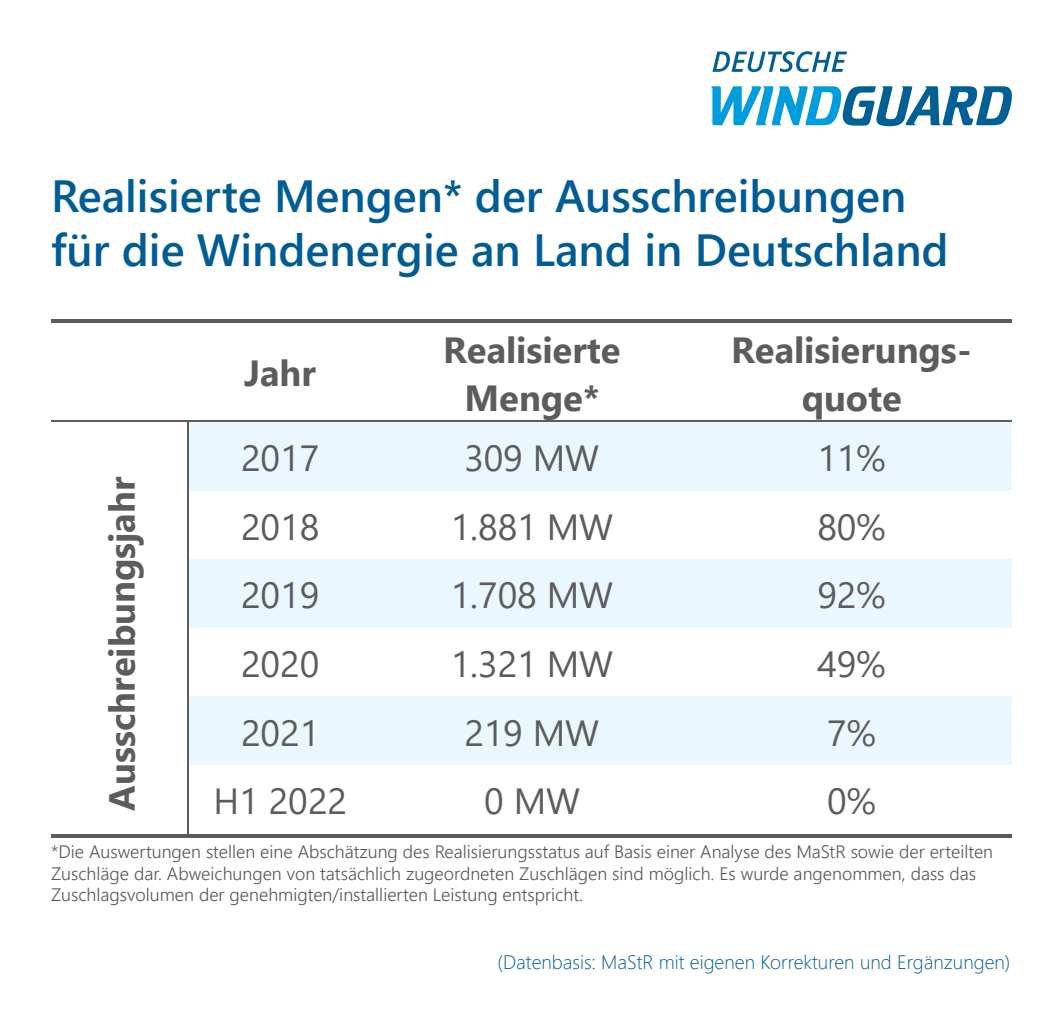
<style>
.page{position:relative;width:1063px;height:1021px;background:#fff}
.page>*{position:absolute;margin:0;border:0;box-sizing:border-box;transform-origin:0 0}
.t1{font:600 45px/54px "Segoe UI";color:#005c95}
.t2{font:36.3px "Segoe UI";letter-spacing:-.005em;color:#5c5c5c}
.t3{font:700 36.3px/48px "Segoe UI";color:#5c5c5c;text-align:center}
.t4{font:300 19.5px "Segoe UI";color:#005c95}
.t5{font:300 18px/21.6px "Segoe UI";color:#575756}
</style>
<div class="page">
<svg style="left:711px;top:86px;width:301px;height:40px"></svg>
<svg style="left:712px;top:51px;width:135px;height:21px"></svg>
<hr style="left:51px;top:319px;width:137px;height:4px;background:#5c5c5c">
<svg style="left:188px;top:319px;width:4px;height:4px"></svg>
<hr style="left:192px;top:319px;width:180px;height:4px;background:#5c5c5c">
<svg style="left:372px;top:319px;width:4px;height:4px"></svg>
<hr style="left:376px;top:319px;width:316px;height:4px;background:#5c5c5c">
<svg style="left:692px;top:319px;width:4px;height:4px"></svg>
<hr style="left:696px;top:319px;width:315px;height:4px;background:#5c5c5c">
<div style="left:189px;top:422px;width:183px;height:68px;background:#ebf7fe"></div>
<div style="left:372px;top:422px;width:320px;height:68px;background:#ebf7fe"></div>
<div style="left:692px;top:422px;width:320px;height:68px;background:#ebf7fe"></div>
<hr style="left:51px;top:420px;width:136px;height:2px;background:#5c5c5c">
<hr style="left:191px;top:420px;width:181px;height:2px;background:#5c5c5c">
<hr style="left:374px;top:420px;width:318px;height:2px;background:#5c5c5c">
<hr style="left:694px;top:420px;width:317px;height:2px;background:#5c5c5c">
<hr style="left:187px;top:422px;width:2px;height:68px;background:#5c5c5c">
<hr style="left:187px;top:490px;width:2px;height:69px;background:#5c5c5c">
<div style="left:189px;top:559px;width:183px;height:68px;background:#ebf7fe"></div>
<div style="left:372px;top:559px;width:320px;height:68px;background:#ebf7fe"></div>
<div style="left:692px;top:559px;width:320px;height:68px;background:#ebf7fe"></div>
<hr style="left:187px;top:559px;width:2px;height:68px;background:#5c5c5c">
<hr style="left:187px;top:627px;width:2px;height:69px;background:#5c5c5c">
<div style="left:189px;top:696px;width:183px;height:69px;background:#ebf7fe"></div>
<div style="left:372px;top:696px;width:320px;height:69px;background:#ebf7fe"></div>
<div style="left:692px;top:696px;width:320px;height:69px;background:#ebf7fe"></div>
<hr style="left:187px;top:696px;width:2px;height:69px;background:#5c5c5c">
<svg style="left:51px;top:834px;width:136px;height:3px"></svg>
<hr style="left:187px;top:765px;width:2px;height:68px;background:#5c5c5c">
<svg style="left:187px;top:833px;width:4px;height:4px"></svg>
<svg style="left:191px;top:834px;width:181px;height:3px"></svg>
<svg style="left:372px;top:834px;width:4px;height:3px"></svg>
<svg style="left:376px;top:834px;width:316px;height:3px"></svg>
<svg style="left:692px;top:834px;width:4px;height:3px"></svg>
<svg style="left:696px;top:834px;width:315px;height:3px"></svg>
<h1 class="t1" style="left:51px;top:165px;width:899px">Realisierte Mengen* der Ausschreibungen für die Windenergie an Land in Deutschland</h1>
<h2 class="t3" style="left:244px;top:346px;width:73px">Jahr</h2>
<h2 class="t3" style="left:443px;top:323px;width:179px">Realisierte<br>Menge*</h2>
<h2 class="t3" style="left:731px;top:323px;width:242px">Realisierungs&shy;quote</h2>
<h2 class="t2" style="left:241px;top:424px;width:80px">2017</h2>
<h2 class="t2" style="left:464px;top:424px;width:136px">309 MW</h2>
<h2 class="t2" style="left:817px;top:424px;width:70px">11%</h2>
<h2 class="t3" style="left:95px;top:810px;width:335px;rotate:-90deg">Ausschreibungsjahr</h2>
<h2 class="t2" style="left:241px;top:493px;width:80px">2018</h2>
<h2 class="t2" style="left:451px;top:493px;width:164px">1.881 MW</h2>
<h2 class="t2" style="left:817px;top:493px;width:70px">80%</h2>
<h2 class="t2" style="left:241px;top:561px;width:80px">2019</h2>
<h2 class="t2" style="left:451px;top:561px;width:164px">1.708 MW</h2>
<h2 class="t2" style="left:817px;top:561px;width:70px">92%</h2>
<h2 class="t2" style="left:241px;top:630px;width:80px">2020</h2>
<h2 class="t2" style="left:451px;top:630px;width:164px">1.321 MW</h2>
<h2 class="t2" style="left:817px;top:630px;width:70px">49%</h2>
<h2 class="t2" style="left:241px;top:698px;width:80px">2021</h2>
<h2 class="t2" style="left:464px;top:698px;width:136px">219 MW</h2>
<h2 class="t2" style="left:827px;top:698px;width:51px">7%</h2>
<h2 class="t2" style="left:214px;top:767px;width:135px">H1 2022</h2>
<h2 class="t2" style="left:484px;top:767px;width:97px">0 MW</h2>
<h2 class="t2" style="left:827px;top:767px;width:51px">0%</h2>
<p class="t5" style="left:51px;top:839px;width:944px">*Die Auswertungen stellen eine Abschätzung des Realisierungsstatus auf Basis einer Analyse des MaStR sowie der erteilten<br>Zuschläge dar. Abweichungen von tatsächlich zugeordneten Zuschlägen sind möglich. Es wurde angenommen, dass das<br>Zuschlagsvolumen der genehmigten/installierten Leistung entspricht.</p>
<p class="t4" style="left:498px;top:943px;width:514px">(Datenbasis: MaStR mit eigenen Korrekturen und Ergänzungen)</p>
</div>
